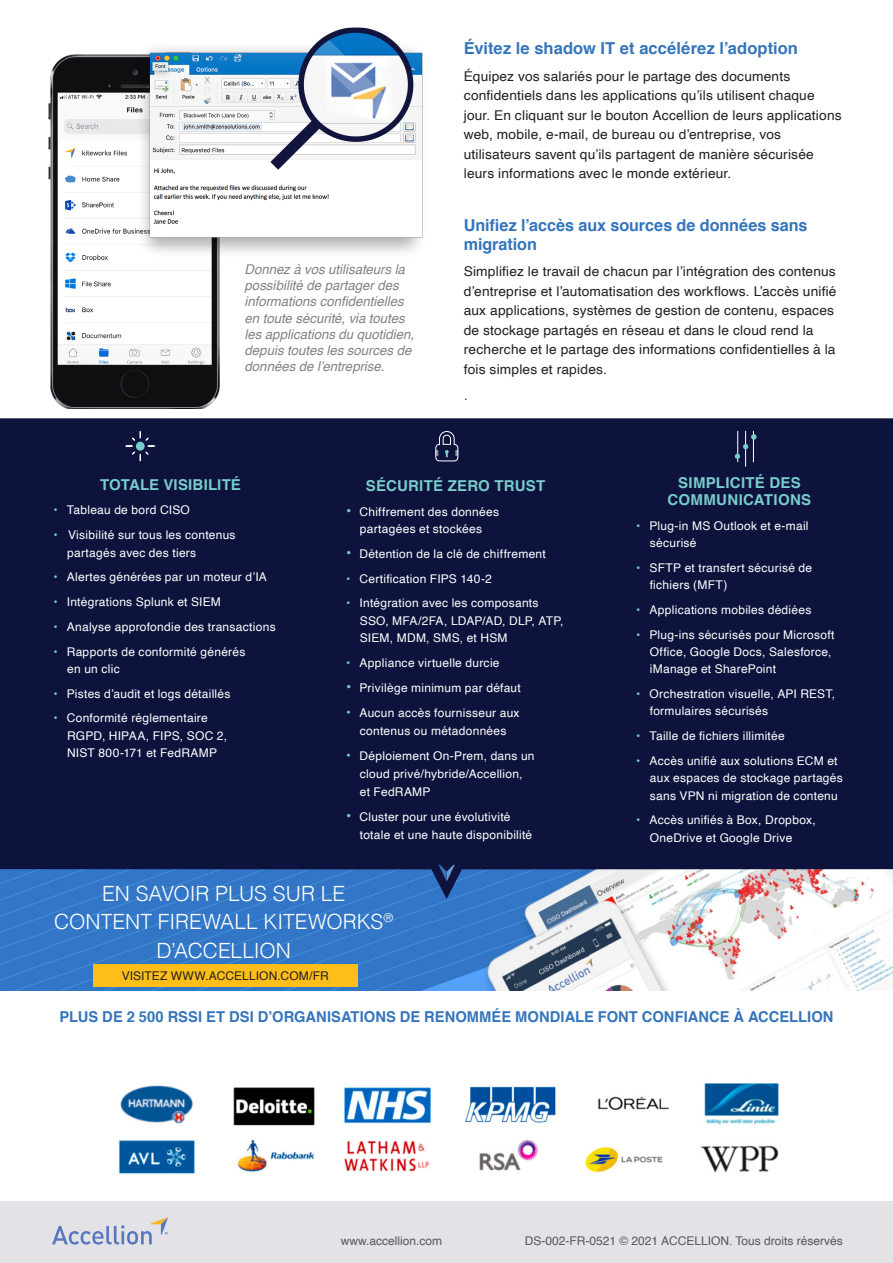
<style>
.page{position:relative;width:893px;height:1263px;background:#fff}
.page>*{position:absolute;margin:0;border:0;box-sizing:border-box;transform-origin:0 0}
.t1{font:300 21px/28.5px "Helvetica";letter-spacing:-.005em;color:#fff;text-align:center}
.t2{font:700 16.5px/19.5px "Helvetica";color:#3575bb}
.t3{font:700 15px "Helvetica";letter-spacing:.005em;color:#3575bb}
.Dark_Paragraph{font:700 15px/17.4px "Helvetica";letter-spacing:.015em;color:#78cccb;text-align:center}
.t4{font:300 15px "Helvetica";color:#231f20}
.t5{font:13.5px/19.5px "Helvetica";letter-spacing:.01em;color:#231f20}
.t6{font:italic 13.5px/16.2px "Helvetica";color:#808285}
.Dark_Paragraph-2{font:12px/17.4px "Helvetica";letter-spacing:.02em;color:#fff}
.t7{font:12px "Helvetica";color:#57585a}
.t8{font:12px "Helvetica";letter-spacing:.01em;color:#231f20}
.s1{color:#78cccb}
.s2{font-size:15px;color:#78cccb}
.s3{font-size:13.5px;color:#78cccb}
</style>
<div class="page">
<img style="left:0;top:899px;width:893px;height:92px">
<div style="left:0;top:418px;width:893px;height:481px;background:#0d133c"></div>
<hr style="left:737px;top:431px;width:1px;height:31px;background:#fff">
<hr style="left:753px;top:431px;width:1px;height:31px;background:#fff">
<hr style="left:745px;top:431px;width:1px;height:35px;background:#fff">
<svg style="left:735px;top:434px;width:22px;height:25px"></svg>
<svg style="left:435px;top:431px;width:24px;height:31px"></svg>
<img style="left:48px;top:54px;width:172px;height:355px">
<img style="left:111px;top:27px;width:312px;height:255px">
<img style="left:118px;top:1083px;width:661px;height:91px">
<svg style="left:439px;top:864px;width:15px;height:17px"></svg>
<div style="left:93px;top:964px;width:265px;height:23px;background:#fdbe19"></div>
<div style="left:0;top:1201px;width:893px;height:62px;background:#e3e2e7"></div>
<svg style="left:52px;top:1217px;width:116px;height:27px"></svg>
<svg style="left:125px;top:431px;width:30px;height:31px"></svg>
<div style="left:136px;top:442px;width:9px;height:9px;background:#78cccb;border-radius:50%"></div>
<p class="t6" style="left:244px;top:262px;width:171px">Donnez à vos utilisateurs la possibilité de partager des informations confidentielles en toute sécurité, via toutes les applications du quotidien, depuis toutes les sources de données de l’entreprise.</p>
<p class="t2" style="left:464px;top:39px;width:336px">Évitez le shadow IT et accélérez l’adoption</p>
<p class="t5" style="left:464px;top:66px;width:379px">Équipez vos salariés pour le partage des documents confidentiels dans les applications qu’ils utilisent chaque jour. En cliquant sur le bouton Accellion de leurs applications web, mobile, e-mail, de bureau ou d’entreprise, vos utilisateurs savent qu’ils partagent de manière sécurisée leurs informations avec le monde extérieur.</p>
<p class="t2" style="left:464px;top:215px;width:345px">Unifiez l’accès aux sources de données sans migration</p>
<p class="t5" style="left:464px;top:262px;width:374px">Simplifiez le travail de chacun par l’intégration des contenus d’entreprise et l’automatisation des workflows. L’accès unifié aux applications, systèmes de gestion de contenu, espaces de stockage partagés en réseau et dans le cloud rend la recherche et le partage des informations confidentielles à la fois simples et rapides.</p>
<p class="t4" style="left:464px;top:382px;width:6px">.</p>
<p class="Dark_Paragraph" style="left:100px;top:476px;width:142px">TOTALE VISIBILITÉ</p>
<p class="Dark_Paragraph-2" style="left:53px;top:502px;width:138px"><span class="s1">•</span> Tableau de bord CISO</p>
<p class="Dark_Paragraph-2" style="left:67px;top:527px;width:170px;text-indent:-14px"><span class="s1">•</span> Visibilité sur tous les contenus partagés avec des tiers</p>
<p class="Dark_Paragraph-2" style="left:53px;top:569px;width:215px"><span class="s1">•</span> Alertes générées par un moteur d’IA</p>
<p class="Dark_Paragraph-2" style="left:53px;top:593px;width:169px"><span class="s1">•</span> Intégrations Splunk et SIEM</p>
<p class="Dark_Paragraph-2" style="left:53px;top:618px;width:224px"><span class="s1">•</span> Analyse approfondie des transactions</p>
<p class="Dark_Paragraph-2" style="left:67px;top:643px;width:180px;text-indent:-14px"><span class="s1">•</span> Rapports de conformité générés en un clic</p>
<p class="Dark_Paragraph-2" style="left:53px;top:685px;width:179px"><span class="s1">•</span> Pistes d’audit et logs détaillés</p>
<p class="Dark_Paragraph-2" style="left:67px;top:710px;width:161px;text-indent:-14px"><span class="s1">•</span> Conformité réglementaire<br>RGPD, HIPAA, FIPS, SOC 2,<br>NIST 800-171 et FedRAMP</p>
<p class="Dark_Paragraph" style="left:366px;top:477px;width:181px">SÉCURITÉ ZERO TRUST</p>
<p class="Dark_Paragraph-2" style="left:346px;top:503px;width:154px;text-align:center"><span class="s2">•</span> Chiffrement des données partagées et stockées</p>
<p class="Dark_Paragraph-2" style="left:346px;top:545px;width:201px"><span class="s2">•</span> Détention de la clé de chiffrement</p>
<p class="Dark_Paragraph-2" style="left:346px;top:570px;width:147px"><span class="s1">•</span> Certification FIPS 140-2</p>
<p class="Dark_Paragraph-2" style="left:360px;top:595px;width:205px;text-indent:-14px"><span class="s1">•</span> Intégration avec les composants<br>SSO, MFA/2FA, LDAP/AD, DLP, ATP,<br>SIEM, MDM, SMS, et HSM</p>
<p class="Dark_Paragraph-2" style="left:346px;top:654px;width:155px"><span class="s1">•</span> Appliance virtuelle durcie</p>
<p class="Dark_Paragraph-2" style="left:346px;top:679px;width:176px"><span class="s2">•</span> Privilège minimum par défaut</p>
<p class="Dark_Paragraph-2" style="left:346px;top:704px;width:175px;line-height:18px;text-align:center"><span class="s3">•</span> Aucun accès fournisseur aux contenus ou métadonnées</p>
<p class="Dark_Paragraph-2" style="left:360px;top:747px;width:176px;line-height:18px;text-indent:-14px"><span class="s3">•</span> Déploiement On-Prem, dans un cloud privé/hybride/Accellion, et FedRAMP</p>
<p class="Dark_Paragraph-2" style="left:360px;top:809px;width:174px;text-indent:-14px"><span class="s2">•</span> Cluster pour une évolutivité totale et une haute disponibilité</p>
<p class="t1" style="left:54px;top:878px;width:341px">EN SAVOIR PLUS SUR LE<br>CONTENT FIREWALL KITEWORKS<sup>®<br></sup>D’ACCELLION</p>
<p class="t8" style="left:122px;top:967px;width:209px">VISITEZ WWW.ACCELLION.COM/FR</p>
<p class="Dark_Paragraph" style="left:667px;top:474px;width:145px">SIMPLICITÉ DES<br>COMMUNICATIONS</p>
<p class="Dark_Paragraph-2" style="left:650px;top:517px;width:160px;text-indent:-14px"><span class="s1">•</span> Plug-in MS Outlook et e-mail sécurisé</p>
<p class="Dark_Paragraph-2" style="left:650px;top:559px;width:164px;text-indent:-14px"><span class="s1">•</span> SFTP et transfert sécurisé de fichiers (MFT)</p>
<p class="Dark_Paragraph-2" style="left:636px;top:601px;width:177px"><span class="s1">•</span> Applications mobiles dédiées</p>
<p class="Dark_Paragraph-2" style="left:650px;top:626px;width:186px;text-indent:-14px"><span class="s1">•</span> Plug-ins sécurisés pour Microsoft<br>Office, Google Docs, Salesforce, iManage et SharePoint</p>
<p class="Dark_Paragraph-2" style="left:650px;top:685px;width:187px;text-indent:-14px"><span class="s1">•</span> Orchestration visuelle, API REST, formulaires sécurisés</p>
<p class="Dark_Paragraph-2" style="left:636px;top:728px;width:150px"><span class="s1">•</span> Taille de fichiers illimitée</p>
<p class="Dark_Paragraph-2" style="left:650px;top:752px;width:194px;text-indent:-14px"><span class="s1">•</span> Accès unifié aux solutions ECM et aux espaces de stockage partagés sans VPN ni migration de contenu</p>
<p class="Dark_Paragraph-2" style="left:650px;top:812px;width:167px;text-indent:-14px"><span class="s1">•</span> Accès unifiés à Box, Dropbox,<br>OneDrive et Google Drive</p>
<p class="t3" style="left:60px;top:1005px;width:775px">PLUS DE 2 500 RSSI ET DSI D’ORGANISATIONS DE RENOMMÉE MONDIALE FONT CONFIANCE À ACCELLION</p>
<p class="t7" style="left:341px;top:1231px;width:103px">www.accellion.com</p>
<p class="t7" style="left:525px;top:1231px;width:320px">DS-002-FR-0521 © 2021 ACCELLION. Tous droits réservés</p>
</div>
